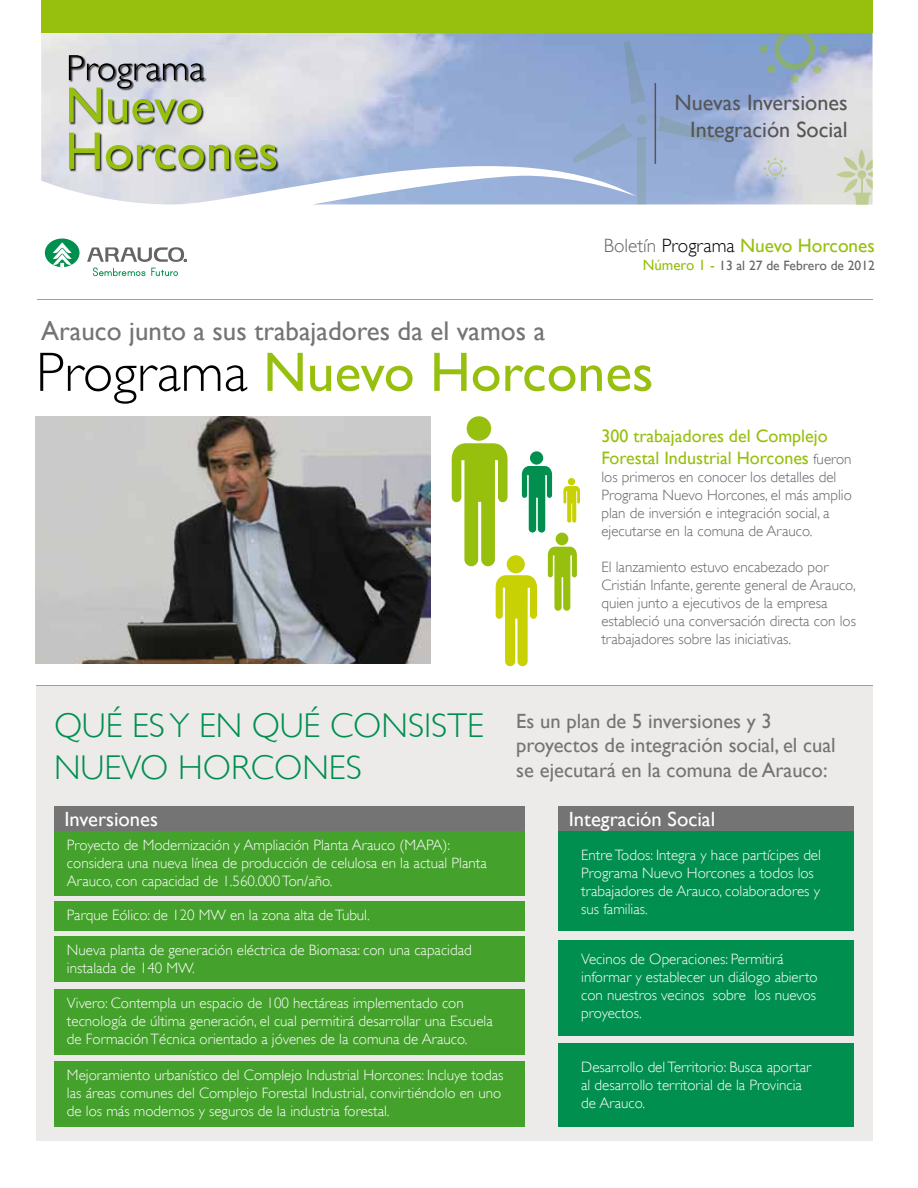
<style>
.page{position:relative;width:918px;height:1188px;background:#fff}
.page>*{position:absolute;margin:0;border:0;box-sizing:border-box;transform-origin:0 0}
.t1{font:55.8px "Gill Sans";color:#97bf0d}
.t2{font:300 34.35px/41.2px "Gill Sans";color:#008f4f}
.t3{font:27px "Gill Sans";color:#757475}
.t4{font:22.2px/26.5px "Gill Sans";color:#555658;text-align:right}
.t5{font:20.55px/24.8px "Gill Sans";color:#757475}
.t6{font:20.55px "Gill Sans";color:#fff}
.t7{font:19.2px "Gill Sans";color:#97bf0d}
.t8{font:18px/21.6px "Gill Sans";color:#97bf0d}
.t9{font:300 15px/18px "Gill Sans";color:#fff}
.t10{font:300 15px/18px "Gill Sans";color:#666366}
.t11{font:13.5px "Gill Sans";color:#666366}
.s1{font-weight:300;color:#666366}
.s2{font-weight:300;color:#000}
.s3{font-size:15px;color:#97bf0d}
.s4{font-weight:300;font-size:15px;color:#666366}
</style>
<div class="page">
<div style="left:36px;top:685px;width:837px;height:456px;background:#ecebea"></div>
<img style="left:41px;top:32px;width:832px;height:172px">
<div style="left:69px;top:55px;width:210px;height:117px;background:#000;opacity:.83"></div>
<svg style="left:69px;top:55px;width:135px;height:68px;background:#adb59f"></svg>
<svg style="left:69px;top:133px;width:207px;height:36px;background:#bac695"></svg>
<div style="left:774px;top:30px;width:41px;height:39px;border:5px solid #97bf0d;border-radius:50%"></div>
<svg style="left:790px;top:75px;width:9px;height:8px"></svg>
<div style="left:760px;top:45px;width:8px;height:8px;background:#8aad76;border-radius:50%"></div>
<div style="left:820px;top:45px;width:8px;height:8px;background:#8aad76;border-radius:50%"></div>
<svg style="left:767px;top:64px;width:9px;height:9px"></svg>
<svg style="left:813px;top:65px;width:9px;height:9px"></svg>
<svg style="left:764px;top:158px;width:22px;height:22px"></svg>
<div style="left:41px;top:0;width:832px;height:32px;background:#97bf0d"></div>
<hr style="left:37px;top:299px;width:836px;height:1px;background:#97bf0d">
<hr style="left:36px;top:685px;width:837px;height:1px;background:#97bf0d">
<svg style="left:836px;top:149px;width:37px;height:55px;background:#d3d8c2"></svg>
<div style="left:637px;top:115px;width:10px;height:10px;background:#89a2b8;border-radius:50%"></div>
<svg style="left:657px;top:116px;width:63px;height:26px;background:#8ea6c8"></svg>
<svg style="left:572px;top:123px;width:61px;height:41px;background:#91a8cd"></svg>
<svg style="left:624px;top:41px;width:22px;height:64px"></svg>
<div style="left:637px;top:137px;width:9px;height:67px;background:#8da7bc"></div>
<img style="left:36px;top:416px;width:394px;height:248px">
<div style="left:45px;top:239px;width:35px;height:28px;background:#008f4f;border-radius:50%"></div>
<svg style="left:53px;top:242px;width:19px;height:25px"></svg>
<svg style="left:87px;top:247px;width:100px;height:29px"></svg>
<hr style="left:655px;top:83px;width:1px;height:81px;background:#555658">
<div style="left:467px;top:416px;width:24px;height:25px;background:#97bf0d;border-radius:50%"></div>
<svg style="left:452px;top:443px;width:56px;height:123px"></svg>
<div style="left:530px;top:451px;width:13px;height:14px;background:#008f4f;border-radius:50%"></div>
<svg style="left:522px;top:466px;width:30px;height:67px"></svg>
<div style="left:507px;top:555px;width:18px;height:18px;background:#c7d103;border-radius:50%"></div>
<svg style="left:496px;top:575px;width:41px;height:91px"></svg>
<div style="left:556px;top:533px;width:12px;height:12px;background:#97bf0d;border-radius:50%"></div>
<svg style="left:548px;top:547px;width:29px;height:64px"></svg>
<div style="left:568px;top:478px;width:7px;height:7px;background:#c7d103;border-radius:50%"></div>
<svg style="left:563px;top:486px;width:17px;height:37px"></svg>
<div style="left:54px;top:831px;width:471px;height:65px;background:#44a12b"></div>
<div style="left:54px;top:807px;width:471px;height:24px;background:#757475"></div>
<div style="left:558px;top:807px;width:296px;height:24px;background:#757475"></div>
<div style="left:558px;top:831px;width:296px;height:100px;background:#008f4f"></div>
<div style="left:558px;top:940px;width:296px;height:95px;background:#008f4f"></div>
<div style="left:558px;top:1043px;width:296px;height:83px;background:#008f4f"></div>
<div style="left:54px;top:989px;width:471px;height:65px;background:#44a12b"></div>
<div style="left:54px;top:1061px;width:471px;height:65px;background:#44a12b"></div>
<div style="left:54px;top:937px;width:471px;height:45px;background:#44a12b"></div>
<div style="left:54px;top:902px;width:471px;height:29px;background:#44a12b"></div>
<h3 class="t4" style="left:675px;top:89px;width:175px">Nuevas Inversiones<br>Integración Social</h3>
<h3 class="t3" style="left:41px;top:315px;width:506px">Arauco junto a sus trabajadores da el vamos a</h3>
<p class="t7" style="left:604px;top:234px;width:272px"><span class="s1">Boletín</span> <span class="s2">Programa</span> Nuevo Horcones</p>
<p class="t11" style="left:643px;top:257px;width:234px"><span class="s3">Número 1 -</span> 13 al 27 de Febrero de 2012</p>
<h1 class="t1" style="left:36px;top:339px;width:619px"><span class="s2">Programa</span> Nuevo Horcones</h1>
<p class="t8" style="left:601px;top:425px;width:252px">300 trabajadores del Complejo<br>Forestal Industrial Horcones <span class="s4">fueron</span></p>
<p class="t10" style="left:601px;top:468px;width:252px">los primeros en conocer los detalles del Programa Nuevo Horcones, el más amplio plan de inversión e integración social, a ejecutarse en la comuna de Arauco.</p>
<p class="t10" style="left:601px;top:558px;width:256px">El lanzamiento estuvo encabezado por Cristián Infante, gerente general de Arauco, quien junto a ejecutivos de la empresa estableció una conversación directa con los trabajadores sobre las iniciativas.</p>
<h2 class="t2" style="left:54px;top:705px;width:431px">QUÉ ES Y EN QUÉ CONSISTE<br>NUEVO HORCONES</h2>
<h3 class="t5" style="left:516px;top:708px;width:321px">Es un plan de 5 inversiones y 3 proyectos de integración social, el cual se ejecutará en la comuna de Arauco:</h3>
<h3 class="t6" style="left:64px;top:807px;width:95px">Inversiones</h3>
<h3 class="t6" style="left:569px;top:807px;width:148px">Integración Social</h3>
<p class="t9" style="left:67px;top:836px;width:421px">Proyecto de Modernización y Ampliación Planta Arauco (MAPA): considera una nueva línea de producción de celulosa en la actual Planta<br>Arauco, con capacidad de 1.560.000 Ton/año.</p>
<p class="t9" style="left:581px;top:846px;width:241px">Entre Todos: Integra y hace partícipes del Programa Nuevo Horcones a todos los trabajadores de Arauco, colaboradores y sus familias.</p>
<p class="t9" style="left:581px;top:950px;width:238px">Vecinos de Operaciones: Permitirá informar y establecer un diálogo abierto con nuestros vecinos sobre los nuevos proyectos.</p>
<p class="t9" style="left:67px;top:906px;width:304px">Parque Eólico: de 120 MW en la zona alta de Tubul.</p>
<p class="t9" style="left:67px;top:941px;width:406px">Nueva planta de generación eléctrica de Biomasa: con una capacidad instalada de 140 MW.</p>
<p class="t9" style="left:67px;top:994px;width:427px">Vivero: Contempla un espacio de 100 hectáreas implementado con tecnología de última generación, el cual permitirá desarrollar una Escuela de Formación Técnica orientado a jóvenes de la comuna de Arauco.</p>
<p class="t9" style="left:67px;top:1066px;width:438px">Mejoramiento urbanístico del Complejo Industrial Horcones: Incluye todas las áreas comunes del Complejo Forestal Industrial, convirtiéndolo en uno de los más modernos y seguros de la industria forestal.</p>
<p class="t9" style="left:581px;top:1058px;width:231px">Desarrollo del Territorio: Busca aportar al desarrollo territorial de la Provincia de Arauco.</p>
</div>
